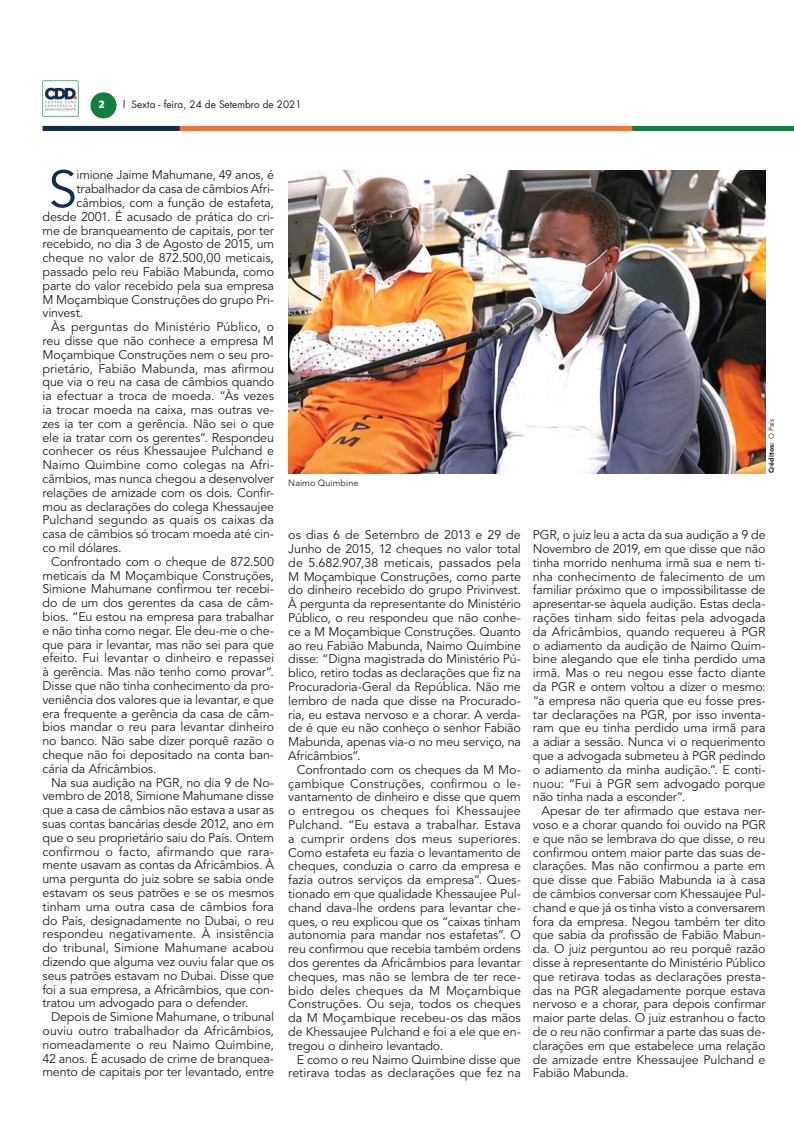
<style>
.page{position:relative;width:794px;height:1134px;background:#fff}
.page>*{position:absolute;margin:0;border:0;box-sizing:border-box;transform-origin:0 0}
.t1{font:51.5px "Avenir LT Std";color:#112f51}
.t2{font:12.5px/13.8px "Avenir LT Std";letter-spacing:-.01em;color:#231f20;text-align:justify}
.t3{font:12.5px "Avenir LT Std";letter-spacing:.01em;color:#231f20}
.t4{font:10px "Futura LT";color:#231f20}
.t5{font:700 10px "Popular";color:#fff}
.t6{font:9px "Avenir LT Std";letter-spacing:.01em;color:#231f20}
.t7{font:900 7px "Avenir LT Std";letter-spacing:.015em;color:#231f20}
.s1{font-weight:400}
</style>
<div class="page">
<div style="left:45px;top:126px;width:749px;height:5px;background:#f37138"></div>
<div style="left:632px;top:126px;width:162px;height:5px;background:#107f40"></div>
<div style="left:43px;top:126px;width:137px;height:5px;background:#102e4f"></div>
<div style="left:90px;top:92px;width:27px;height:26px;background:#107f40;border-radius:50%"></div>
<img style="left:43px;top:81px;width:35px;height:35px">
<img style="left:288px;top:170px;width:477px;height:303px">
<p class="t5" style="left:99px;top:98px;width:7px">2</p>
<p class="t4" style="left:123px;top:98px;width:180px">l Sexta - feira, 24 de Setembro de 2021</p>
<h1 class="t1" style="left:48px;top:160px;width:30px">S</h1>
<p class="t2" style="left:77px;top:168px;width:199px">imione Jaime Mahumane, 49 anos, é</p>
<p class="t2" style="left:77px;top:182px;width:199px">trabalhador da casa de câmbios Afri-</p>
<p class="t2" style="left:77px;top:196px;width:199px">câmbios, com a função de estafeta,</p>
<p class="t2" style="left:43px;top:210px;width:233px">desde 2001. É acusado de prática do cri-</p>
<p class="t2" style="left:43px;top:224px;width:233px">me de branqueamento de capitais, por ter</p>
<p class="t2" style="left:43px;top:237px;width:233px">recebido, no dia 3 de Agosto de 2015, um</p>
<p class="t2" style="left:43px;top:251px;width:233px">cheque no valor de 872.500,00 meticais,</p>
<p class="t2" style="left:43px;top:265px;width:233px">passado pelo reu Fabião Mabunda, como</p>
<p class="t2" style="left:43px;top:279px;width:233px">parte do valor recebido pela sua empresa</p>
<p class="t2" style="left:43px;top:293px;width:233px">M Moçambique Construções do grupo Pri-</p>
<p class="t2" style="left:43px;top:306px;width:42px">vinvest.</p>
<p class="t2" style="left:51px;top:320px;width:225px">Às perguntas do Ministério Público, o</p>
<p class="t2" style="left:43px;top:334px;width:233px">reu disse que não conhece a empresa M</p>
<p class="t2" style="left:43px;top:348px;width:233px">Moçambique Construções nem o seu pro-</p>
<p class="t2" style="left:43px;top:362px;width:233px">prietário, Fabião Mabunda, mas afirmou</p>
<p class="t2" style="left:43px;top:375px;width:233px">que via o reu na casa de câmbios quando</p>
<p class="t2" style="left:43px;top:389px;width:233px">ia efectuar a troca de moeda. “Às vezes</p>
<p class="t2" style="left:43px;top:403px;width:233px">ia trocar moeda na caixa, mas outras ve-</p>
<p class="t2" style="left:43px;top:417px;width:233px">zes ia ter com a gerência. Não sei o que</p>
<p class="t2" style="left:43px;top:431px;width:233px">ele ia tratar com os gerentes”. Respondeu</p>
<p class="t2" style="left:43px;top:444px;width:233px">conhecer os réus Khessaujee Pulchand e</p>
<p class="t2" style="left:43px;top:458px;width:233px">Naimo Quimbine como colegas na Afri-</p>
<p class="t2" style="left:43px;top:472px;width:233px">câmbios, mas nunca chegou a desenvolver</p>
<p class="t2" style="left:43px;top:486px;width:233px">relações de amizade com os dois. Confir-</p>
<p class="t2" style="left:43px;top:500px;width:233px">mou as declarações do colega Khessaujee</p>
<p class="t2" style="left:43px;top:513px;width:233px">Pulchand segundo as quais os caixas da</p>
<p class="t2" style="left:43px;top:527px;width:233px">casa de câmbios só trocam moeda até cin-</p>
<p class="t2" style="left:43px;top:541px;width:80px">co mil dólares.</p>
<p class="t2" style="left:51px;top:555px;width:225px">Confrontado com o cheque de 872.500</p>
<p class="t2" style="left:43px;top:569px;width:233px">meticais da M Moçambique Construções,</p>
<p class="t2" style="left:43px;top:582px;width:233px">Simione Mahumane confirmou ter recebi-</p>
<p class="t2" style="left:43px;top:596px;width:233px">do de um dos gerentes da casa de câm-</p>
<p class="t2" style="left:43px;top:610px;width:233px">bios. “Eu estou na empresa para trabalhar</p>
<p class="t2" style="left:43px;top:624px;width:233px">e não tinha como negar. Ele deu-me o che-</p>
<p class="t2" style="left:43px;top:638px;width:233px">que para ir levantar, mas não sei para que</p>
<p class="t2" style="left:43px;top:651px;width:233px">efeito. Fui levantar o dinheiro e repassei</p>
<p class="t2" style="left:43px;top:665px;width:233px">à gerência. Mas não tenho como provar”.</p>
<p class="t2" style="left:43px;top:679px;width:233px">Disse que não tinha conhecimento da pro-</p>
<p class="t2" style="left:43px;top:693px;width:233px">veniência dos valores que ia levantar, e que</p>
<p class="t2" style="left:43px;top:707px;width:233px">era frequente a gerência da casa de câm-</p>
<p class="t2" style="left:43px;top:720px;width:233px">bios mandar o reu para levantar dinheiro</p>
<p class="t2" style="left:43px;top:734px;width:233px">no banco. Não sabe dizer porquê razão o</p>
<p class="t2" style="left:43px;top:748px;width:233px">cheque não foi depositado na conta ban-</p>
<p class="t2" style="left:43px;top:762px;width:116px">cária da Africâmbios.</p>
<p class="t2" style="left:51px;top:776px;width:224px">Na sua audição na PGR, no dia 9 de No-</p>
<p class="t2" style="left:43px;top:789px;width:233px">vembro de 2018, Simione Mahumane disse</p>
<p class="t2" style="left:43px;top:803px;width:233px">que a casa de câmbios não estava a usar as</p>
<p class="t2" style="left:43px;top:817px;width:233px">suas contas bancárias desde 2012, ano em</p>
<p class="t2" style="left:43px;top:831px;width:233px">que o seu proprietário saiu do País. Ontem</p>
<p class="t3" style="left:43px;top:844px;width:233px">confirmou o facto, afirmando que rara-</p>
<p class="t2" style="left:43px;top:858px;width:233px">mente usavam as contas da Africâmbios. À</p>
<p class="t2" style="left:43px;top:872px;width:233px">uma pergunta do juiz sobre se sabia onde</p>
<p class="t2" style="left:43px;top:886px;width:233px">estavam os seus patrões e se os mesmos</p>
<p class="t2" style="left:43px;top:900px;width:233px">tinham uma outra casa de câmbios fora</p>
<p class="t2" style="left:43px;top:914px;width:233px">do País, designadamente no Dubai, o reu</p>
<p class="t2" style="left:43px;top:927px;width:233px">respondeu negativamente. À insistência</p>
<p class="t2" style="left:43px;top:941px;width:233px">do tribunal, Simione Mahumane acabou</p>
<p class="t2" style="left:43px;top:955px;width:233px">dizendo que alguma vez ouviu falar que os</p>
<p class="t2" style="left:43px;top:969px;width:233px">seus patrões estavam no Dubai. Disse que</p>
<p class="t2" style="left:43px;top:983px;width:233px">foi a sua empresa, a Africâmbios, que con-</p>
<p class="t2" style="left:43px;top:996px;width:207px">tratou um advogado para o defender.</p>
<p class="t2" style="left:51px;top:1010px;width:224px">Depois de Simione Mahumane, o tribunal</p>
<p class="t2" style="left:43px;top:1024px;width:233px">ouviu outro trabalhador da Africâmbios,</p>
<p class="t2" style="left:43px;top:1038px;width:233px">nomeadamente o reu Naimo Quimbine,</p>
<p class="t2" style="left:43px;top:1052px;width:233px">42 anos. É acusado de crime de branquea-</p>
<p class="t2" style="left:43px;top:1065px;width:233px">mento de capitais por ter levantado, entre</p>
<p class="t6" style="left:288px;top:477px;width:72px">Naimo Quimbine</p>
<p class="t7" style="left:767px;top:473px;width:56px;rotate:-90deg">Créditos: <span class="s1">O País</span></p>
<p class="t2" style="left:288px;top:528px;width:234px">os dias 6 de Setembro de 2013 e 29 de Junho de 2015, 12 cheques no valor total de 5.682.907,38 meticais, passados pela M Moçambique Construções, como parte do dinheiro recebido do grupo Privinvest.<br>À pergunta da representante do Ministério Público, o reu respondeu que não conhe&shy;ce a M Moçambique Construções. Quanto ao reu Fabião Mabunda, Naimo Quimbine disse: “Digna magistrada do Ministério Pú&shy;blico, retiro todas as declarações que fiz na Procuradoria-Geral da República. Não me lembro de nada que disse na Procurado&shy;ria, eu estava nervoso e a chorar. A verda&shy;de é que eu não conheço o senhor Fabião Mabunda, apenas via-o no meu serviço, na Africâmbios”.</p>
<p class="t2" style="left:288px;top:763px;width:234px;text-indent:9px">Confrontado com os cheques da M Mo&shy;çambique Construções, confirmou o le&shy;vantamento de dinheiro e disse que quem o entregou os cheques foi Khessaujee Pulchand. “Eu estava a trabalhar. Estava a cumprir ordens dos meus superiores.<br>Como estafeta eu fazia o levantamento de cheques, conduzia o carro da empresa e fazia outros serviços da empresa”. Ques&shy;tionado em que qualidade Khessaujee Pul&shy;chand dava-lhe ordens para levantar che&shy;ques, o reu explicou que os “caixas tinham autonomia para mandar nos estafetas”. O reu confirmou que recebia também ordens dos gerentes da Africâmbios para levantar cheques, mas não se lembra de ter rece&shy;bido deles cheques da M Moçambique Construções. Ou seja, todos os cheques da M Moçambique recebeu-os das mãos de Khessaujee Pulchand e foi a ele que en&shy;tregou o dinheiro levantado.</p>
<p class="t2" style="left:288px;top:1053px;width:234px;text-align:right">E como o reu Naimo Quimbine disse que retirava todas as declarações que fez na</p>
<p class="t2" style="left:533px;top:528px;width:234px">PGR, o juiz leu a acta da sua audição a 9 de Novembro de 2019, em que disse que não tinha morrido nenhuma irmã sua e nem ti&shy;nha conhecimento de falecimento de um familiar próximo que o impossibilitasse de apresentar-se àquela audição. Estas decla&shy;rações tinham sido feitas pela advogada da Africâmbios, quando requereu à PGR o adiamento da audição de Naimo Quim&shy;bine alegando que ele tinha perdido uma irmã. Mas o reu negou esse facto diante da PGR e ontem voltou a dizer o mesmo: “a empresa não queria que eu fosse pres&shy;tar declarações na PGR, por isso inventa&shy;ram que eu tinha perdido uma irmã para a adiar a sessão. Nunca vi o requerimento que a advogada submeteu à PGR pedindo o adiamento da minha audição.”. E conti&shy;nuou: “Fui à PGR sem advogado porque não tinha nada a esconder”.</p>
<p class="t2" style="left:533px;top:804px;width:234px;text-indent:9px">Apesar de ter afirmado que estava ner&shy;voso e a chorar quando foi ouvido na PGR e que não se lembrava do que disse, o reu confirmou ontem maior parte das suas de&shy;clarações. Mas não confirmou a parte em que disse que Fabião Mabunda ia à casa de câmbios conversar com Khessaujee Pul&shy;chand e que já os tinha visto a conversarem fora da empresa. Negou também ter dito que sabia da profissão de Fabião Mabun&shy;da. O juiz perguntou ao reu porquê razão disse à representante do Ministério Público que retirava todas as declarações presta&shy;das na PGR alegadamente porque estava nervoso e a chorar, para depois confirmar maior parte delas. O juiz estranhou o facto de o reu não confirmar a parte das suas de&shy;clarações em que estabelece uma relação de amizade entre Khessaujee Pulchand e Fabião Mabunda.</p>
</div>
